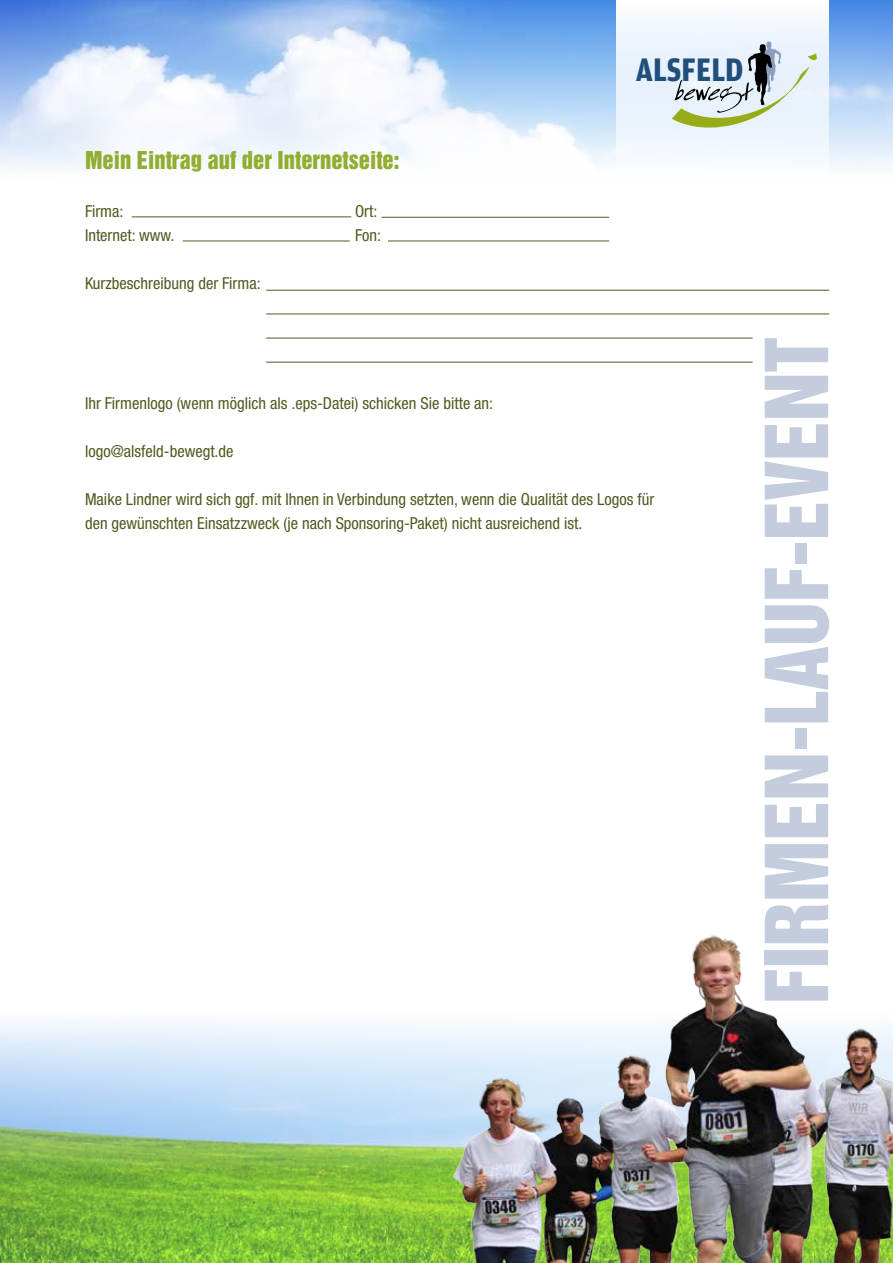
<style>
.page{position:relative;width:893px;height:1263px;background:#fff}
.page>*{position:absolute;margin:0;border:0;box-sizing:border-box;transform-origin:0 0}
.t1{font:700 34.65px "Amplitude Cond";color:#224e7b}
.t2{font:22.5px "Helvetica Inserat";color:#92ad32}
.t3{font:condensed 16.5px/24px "Helvetica Neue";color:#4d5d20}
</style>
<div class="page">
<img style="left:0;top:1021px;width:421px;height:242px">
<img style="left:0;top:0;width:893px;height:169px">
<svg style="left:617px;top:0;width:212px;height:314px"></svg>
<svg style="left:672px;top:41px;width:145px;height:88px;background:#cfd9d6"></svg>
<hr style="left:132px;top:216px;width:219px;height:1px;background:#4d5d20">
<hr style="left:183px;top:241px;width:167px;height:1px;background:#4d5d20">
<hr style="left:388px;top:241px;width:221px;height:1px;background:#4d5d20">
<hr style="left:382px;top:217px;width:227px;height:1px;background:#4d5d20">
<hr style="left:266px;top:290px;width:563px;height:1px;background:#4d5d20">
<hr style="left:266px;top:314px;width:563px;height:1px;background:#4d5d20">
<hr style="left:266px;top:338px;width:487px;height:1px;background:#4d5d20">
<hr style="left:266px;top:362px;width:487px;height:1px;background:#4d5d20">
<img style="left:421px;top:1025px;width:223px;height:238px">
<img style="left:644px;top:909px;width:249px;height:354px">
<svg style="left:765px;top:970px;width:63px;height:31px"></svg>
<div style="left:765px;top:950px;width:63px;height:15px;background:#c4cddd"></div>
<svg style="left:765px;top:844px;width:63px;height:99px"></svg>
<svg style="left:765px;top:804px;width:63px;height:33px"></svg>
<svg style="left:765px;top:755px;width:63px;height:42px"></svg>
<div style="left:795px;top:728px;width:12px;height:21px;background:#c4cddd"></div>
<svg style="left:765px;top:605px;width:64px;height:117px"></svg>
<svg style="left:765px;top:568px;width:63px;height:31px"></svg>
<div style="left:795px;top:543px;width:12px;height:21px;background:#c4cddd"></div>
<svg style="left:765px;top:424px;width:63px;height:113px"></svg>
<svg style="left:765px;top:338px;width:63px;height:80px"></svg>
<h2 class="t2" style="left:85px;top:147px;width:316px">Mein Eintrag auf der Internetseite:</h2>
<p class="t3" style="left:85px;top:199px;width:40px">Firma:</p>
<p class="t3" style="left:355px;top:199px;width:24px">Ort:</p>
<p class="t3" style="left:85px;top:223px;width:91px">Internet: www.</p>
<p class="t3" style="left:355px;top:223px;width:27px">Fon:</p>
<p class="t3" style="left:85px;top:271px;width:177px">Kurzbeschreibung der Firma:</p>
<h1 class="t1" style="left:636px;top:48px;width:109px">ALSFELD</h1>
<p class="t3" style="left:85px;top:391px;width:410px">Ihr Firmenlogo (wenn möglich als .eps-Datei) schicken Sie bitte an:</p>
<p class="t3" style="left:85px;top:439px;width:150px">logo@alsfeld-bewegt.de</p>
<p class="t3" style="left:85px;top:487px;width:571px">Maike Lindner wird sich ggf. mit Ihnen in Verbindung setzten, wenn die Qualität des Logos für den gewünschten Einsatzzweck (je nach Sponsoring-Paket) nicht ausreichend ist.</p>
</div>
